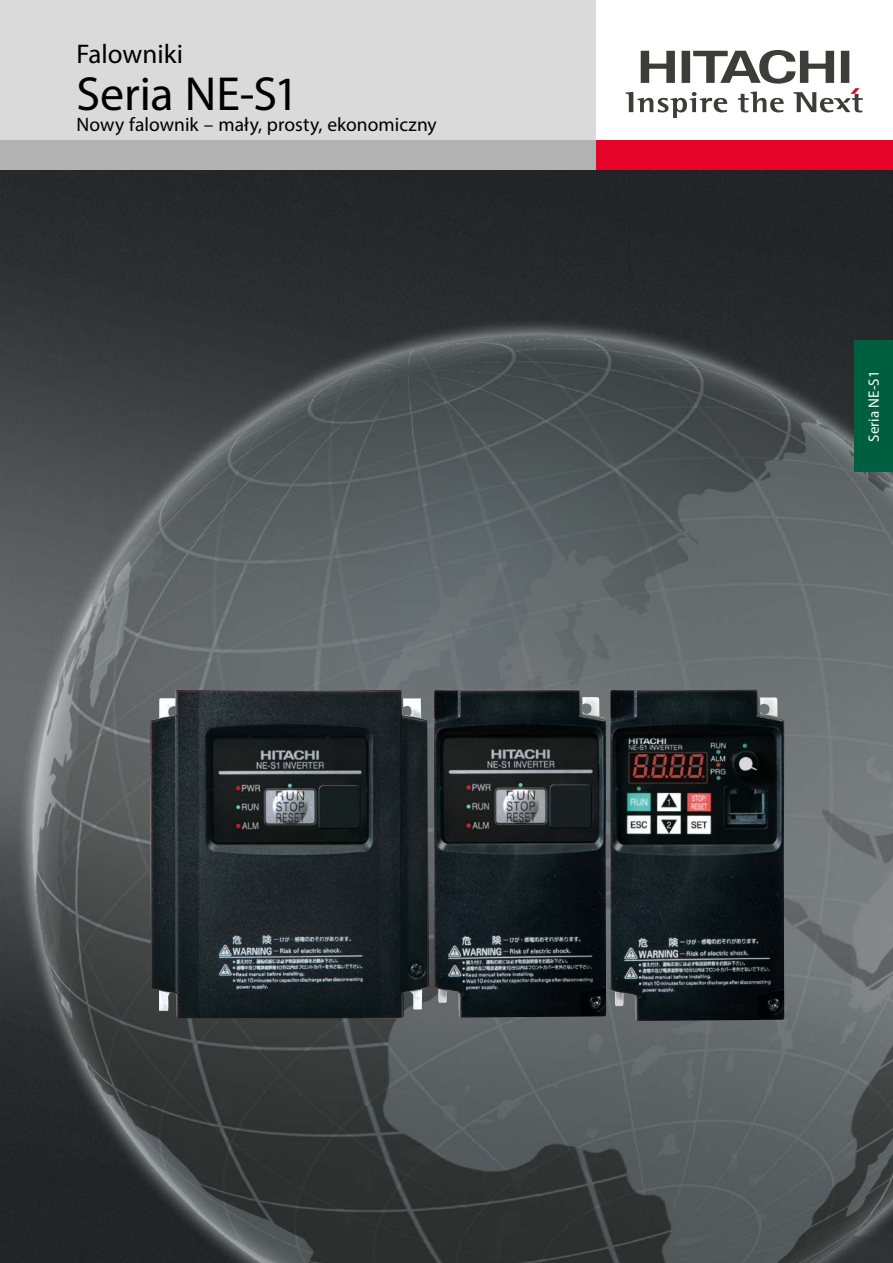
<style>
.page{position:relative;width:893px;height:1263px;background:#fff}
.page>*{position:absolute;margin:0;border:0;box-sizing:border-box;transform-origin:0 0}
.t1{font:48px "Myriad Pro";letter-spacing:-.005em;color:#000}
.t2{font:27px "Myriad Pro";color:#000}
.t3{font:19.5px "Myriad Pro";letter-spacing:.005em;color:#000}
.t4{font:15px "Myriad Pro";color:#fff}
</style>
<div class="page">
<div style="left:0;top:0;width:595px;height:140px;background:#dadada"></div>
<div style="left:595px;top:140px;width:298px;height:30px;background:#e40428"></div>
<div style="left:0;top:140px;width:595px;height:30px;background:#b3b2b2"></div>
<img style="left:0;top:170px;width:893px;height:1093px">
<div style="left:855px;top:340px;width:38px;height:132px;background:#005f3f"></div>
<img style="left:610px;top:689px;width:175px;height:332px">
<img style="left:150px;top:690px;width:279px;height:328px">
<img style="left:434px;top:689px;width:173px;height:328px">
<svg style="left:625px;top:50px;width:238px;height:68px"></svg>
<h2 class="t2" style="left:77px;top:38px;width:108px">Falowniki</h2>
<h1 class="t1" style="left:77px;top:64px;width:224px">Seria NE-S1</h1>
<p class="t3" style="left:77px;top:112px;width:362px">Nowy falownik – mały, prosty, ekonomiczny</p>
<p class="t4" style="left:864px;top:441px;width:72px;rotate:-90deg">Seria NE-S1</p>
</div>
